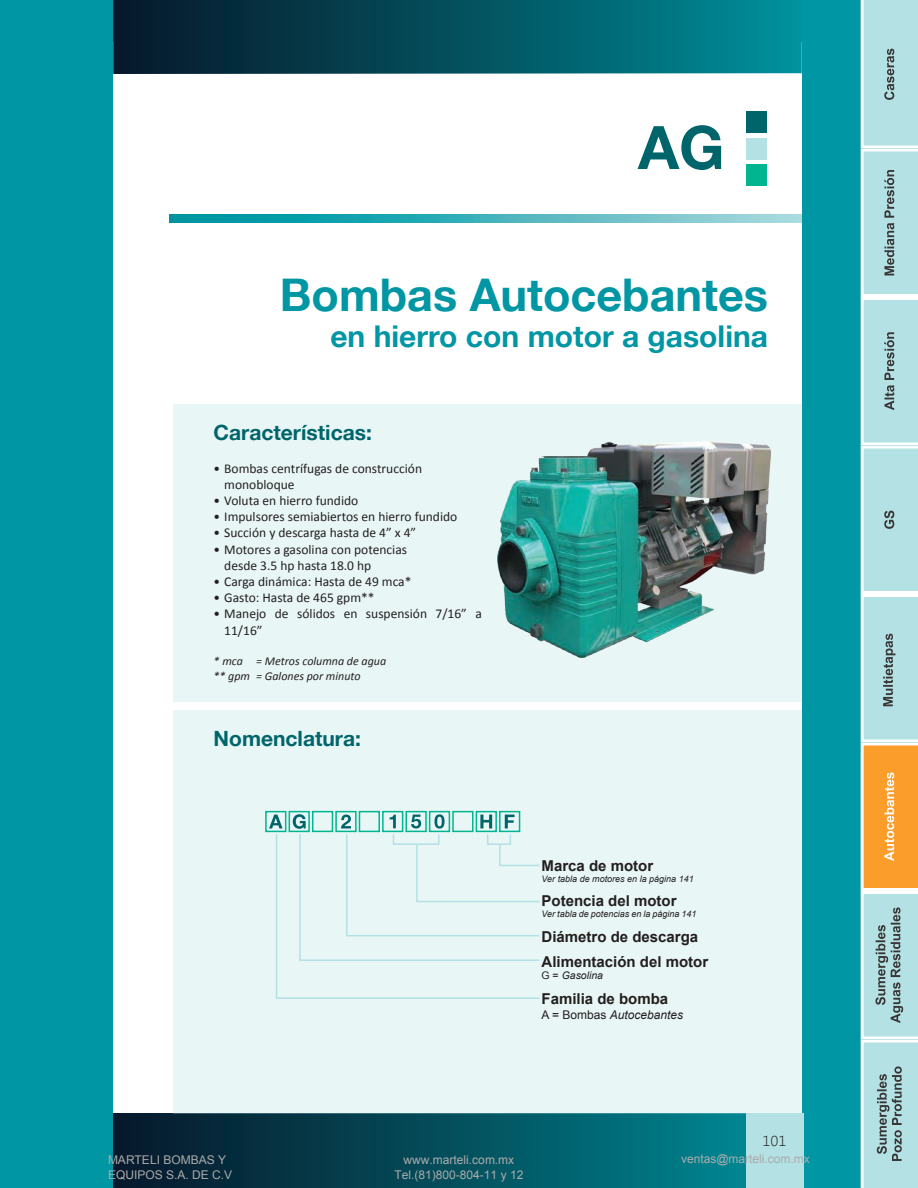
<style>
.page{position:relative;width:918px;height:1188px;background:#0096a4}
.page>*{position:absolute;margin:0;border:0;box-sizing:border-box;transform-origin:0 0}
.t1{font:700 60px "Helvetica 75";color:#00656b}
.t2{font:700 45px "Helvetica 75";color:#0096a4}
.t3{font:700 30px "Helvetica 75";color:#0096a4}
.t4{font:700 21px "Helvetica 75";color:#00656b}
.t5{font:700 15px "Arial";color:#241f1f}
.t6{font:300 15px "Segan";color:#241f1f}
.t7{font:13.5px/16.2px "Calibri";color:#241f1f}
.t8{font:12px/14.4px "Arial";color:#ababab}
.t9{font:italic 12px/14.4px "Calibri";color:#241f1f}
.t10{font:italic 12px "Arial";color:#241f1f}
.t11{font:italic 10.5px "Arial";color:#241f1f}
.t12{font:italic 9px "Arial";color:#241f1f}
.s1{font-style:normal}
</style>
<div class="page">
<div style="left:113px;top:43px;width:689px;height:1071px;background:#fff"></div>
<svg style="left:170px;top:215px;width:632px;height:8px;background:#45b3bc"></svg>
<div style="left:746px;top:165px;width:21px;height:21px;background:#00b58f"></div>
<div style="left:746px;top:138px;width:21px;height:22px;background:#b3e1e4"></div>
<div style="left:746px;top:111px;width:21px;height:21px;background:#00656b"></div>
<div style="left:113px;top:1114px;width:689px;height:74px;background:linear-gradient(to right,#071628,#008d97)"></div>
<svg style="left:113px;top:0;width:689px;height:74px;background:#045260"></svg>
<div style="left:173px;top:404px;width:629px;height:298px;background:#e8f6f6"></div>
<div style="left:173px;top:710px;width:629px;height:404px;background:#e8f6f6"></div>
<svg style="left:276px;top:834px;width:264px;height:165px"></svg>
<div style="left:405px;top:811px;width:22px;height:21px;border:2px solid #00b58f"></div>
<div style="left:429px;top:811px;width:21px;height:21px;border:2px solid #00b58f"></div>
<div style="left:335px;top:811px;width:22px;height:21px;border:2px solid #00b58f"></div>
<div style="left:359px;top:811px;width:21px;height:21px;border:2px solid #00b58f"></div>
<div style="left:476px;top:811px;width:21px;height:21px;border:2px solid #00b58f"></div>
<div style="left:312px;top:811px;width:21px;height:21px;border:2px solid #00b58f"></div>
<div style="left:382px;top:811px;width:21px;height:21px;border:2px solid #00b58f"></div>
<div style="left:452px;top:811px;width:22px;height:21px;border:2px solid #00b58f"></div>
<div style="left:499px;top:811px;width:21px;height:21px;border:2px solid #00b58f"></div>
<div style="left:289px;top:811px;width:21px;height:21px;border:2px solid #00b58f"></div>
<div style="left:265px;top:811px;width:21px;height:21px;border:2px solid #00b58f"></div>
<svg style="left:269px;top:815px;width:14px;height:13px"></svg>
<svg style="left:293px;top:814px;width:247px;height:148px"></svg>
<div style="left:746px;top:1114px;width:57px;height:74px;background:#b3e1e4"></div>
<svg style="left:861px;top:0;width:57px;height:1188px;background:#bbd4ca"></svg>
<img style="left:497px;top:442px;width:274px;height:216px">
<h1 class="t1" style="left:638px;top:111px;width:88px">AG</h1>
<h2 class="t2" style="left:280px;top:268px;width:490px">Bombas Autocebantes</h2>
<h3 class="t3" style="left:330px;top:318px;width:439px">en hierro con motor a gasolina</h3>
<h3 class="t4" style="left:214px;top:420px;width:160px">Características:</h3>
<p class="t7" style="left:224px;top:459px;width:199px;text-indent:-11px">• Bombas centrífugas de construcción monobloque</p>
<p class="t7" style="left:214px;top:492px;width:146px">• Voluta en hierro fundido</p>
<p class="t7" style="left:214px;top:508px;width:245px">• Impulsores semiabiertos en hierro fundido</p>
<p class="t7" style="left:214px;top:524px;width:204px">• Succión y descarga hasta de 4” x 4”</p>
<p class="t7" style="left:224px;top:540px;width:184px;text-indent:-11px">• Motores a gasolina con potencias desde 3.5 hp hasta 18.0 hp</p>
<p class="t7" style="left:214px;top:573px;width:199px">• Carga dinámica: Hasta de 49 mca*</p>
<p class="t7" style="left:214px;top:589px;width:162px">• Gasto: Hasta de 465 gpm**</p>
<p class="t7" style="left:224px;top:605px;width:259px;text-indent:-11px">• Manejo de sólidos en suspensión 7/16” a<br>11/16”</p>
<p class="t9" style="left:214px;top:654px;width:174px">* mca = Metros columna de agua ** gpm = Galones por minuto</p>
<h3 class="t4" style="left:214px;top:726px;width:149px">Nomenclatura:</h3>
<p class="t5" style="left:542px;top:856px;width:113px">Marca de motor</p>
<p class="t12" style="left:542px;top:873px;width:154px">Ver tabla de motores en la página 141</p>
<p class="t5" style="left:542px;top:891px;width:137px">Potencia del motor</p>
<p class="t12" style="left:542px;top:908px;width:157px">Ver tabla de potencias en la página 141</p>
<p class="t5" style="left:542px;top:952px;width:168px">Alimentación del motor</p>
<p class="t11" style="left:542px;top:969px;width:63px"><span class="s1">G =</span> Gasolina</p>
<p class="t5" style="left:542px;top:927px;width:158px">Diámetro de descarga</p>
<p class="t5" style="left:542px;top:989px;width:128px">Familia de bomba</p>
<p class="t10" style="left:542px;top:1007px;width:143px"><span class="s1">A = Bombas</span> Autocebantes</p>
<p class="t6" style="left:763px;top:1135px;width:26px">101</p>
<p class="t8" style="left:108px;top:1153px;width:126px">MARTELI BOMBAS Y<br>EQUIPOS S.A. DE C.V</p>
<p class="t8" style="left:395px;top:1153px;width:130px;text-align:center">www.marteli.com.mx<br>Tel.(81)800-804-11 y 12</p>
<p class="t8" style="left:681px;top:1152px;width:130px">ventas@marteli.com.mx</p>
</div>
